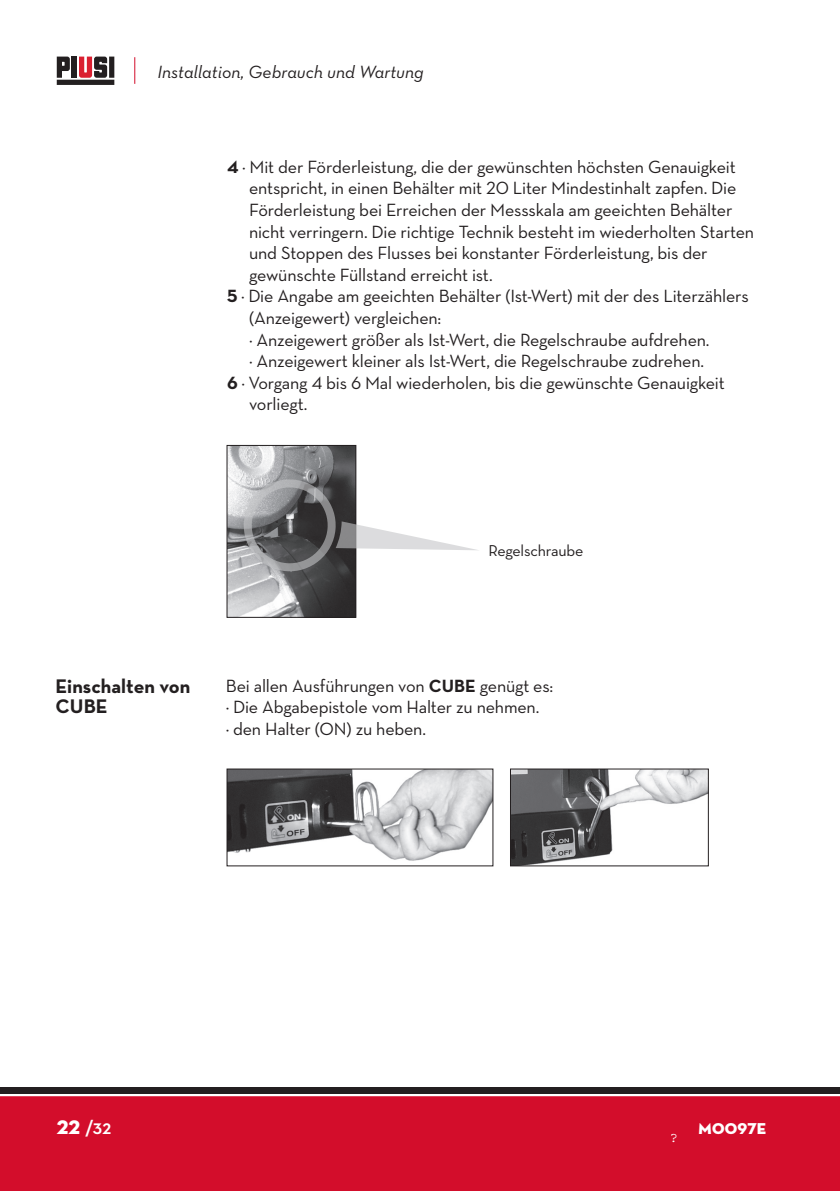
<style>
.page{position:relative;width:840px;height:1191px;background:#fff}
.page>*{position:absolute;margin:0;border:0;box-sizing:border-box;transform-origin:0 0}
.t1{font:700 20px/20px "Neutraface Text";color:#231f20}
.t2{font:700 20px "Neutraface Display";color:#fff}
.t3{font:18px/21.6px "Neutraface Text";letter-spacing:-.01em;color:#231f20}
.t4{font:18px "Neutraface Text Book Italic Alt";color:#231f20}
.t5{font:16px "Neutraface Text";letter-spacing:-.01em;color:#231f20}
.t6{font:16px "Neutraface Display Titling";letter-spacing:.01em;color:#fff}
.t7{font:14px "Courier";color:#fff}
.s1{font-weight:700}
.s2{font-family:"Neutraface Display Titling";font-weight:400}
</style>
<div class="page">
<div style="left:0;top:1096px;width:839px;height:95px;background:#d30d2b"></div>
<div style="left:0;top:1087px;width:839px;height:6px;background:#231f20"></div>
<svg style="left:134px;top:57px;width:1px;height:27px"></svg>
<svg style="left:57px;top:57px;width:57px;height:28px"></svg>
<div style="left:72px;top:57px;width:5px;height:21px;background:#231f20"></div>
<img style="left:229px;top:770px;width:262px;height:91px">
<div style="left:227px;top:768px;width:266px;height:98px;border:1px solid #231f20"></div>
<img style="left:512px;top:770px;width:194px;height:94px">
<div style="left:510px;top:768px;width:198px;height:98px;border:1px solid #231f20"></div>
<img style="left:229px;top:447px;width:125px;height:168px">
<div style="left:227px;top:445px;width:129px;height:172px;border:1px solid #231f20"></div>
<svg style="left:238px;top:473px;width:240px;height:103px"></svg>
<p class="t4" style="left:157px;top:60px;width:267px">Installation, Gebrauch und Wartung</p>
<p class="t3" style="left:249px;top:156px;width:506px;text-indent:-22px"><span class="s1">4</span> ¦ Mit der Förderleistung, die der gewünschten höchsten Genauigkeit entspricht, in einen Behälter mit 20 Liter Mindestinhalt zapfen. Die Förderleistung bei Erreichen der Messskala am geeichten Behälter nicht verringern. Die richtige Technik besteht im wiederholten Starten und Stoppen des Flusses bei konstanter Förderleistung, bis der gewünschte Füllstand erreicht ist.</p>
<p class="t3" style="left:249px;top:285px;width:501px;text-indent:-22px"><span class="s1">5</span> ¦ Die Angabe am geeichten Behälter (Ist-Wert) mit der des Literzählers (Anzeigewert) vergleichen:</p>
<p class="t3" style="left:249px;top:328px;width:462px">¦ Anzeigewert größer als Ist-Wert, die Regelschraube aufdrehen.</p>
<p class="t3" style="left:249px;top:350px;width:456px">¦ Anzeigewert kleiner als Ist-Wert, die Regelschraube zudrehen.</p>
<p class="t3" style="left:249px;top:372px;width:477px;text-indent:-22px"><span class="s1">6</span> ¦ Vorgang 4 bis 6 Mal wiederholen, bis die gewünschte Genauigkeit vorliegt.</p>
<p class="t5" style="left:488px;top:541px;width:97px">Regelschraube</p>
<p class="t1" style="left:56px;top:676px;width:136px">Einschalten von<br>CUBE</p>
<p class="t3" style="left:226px;top:674px;width:329px">Bei allen Ausführungen von <span class="s1">CUBE</span> genügt es:</p>
<p class="t3" style="left:226px;top:696px;width:315px">¦ Die Abgabepistole vom Halter zu nehmen.</p>
<p class="t3" style="left:226px;top:718px;width:201px">¦ den Halter (ON) zu heben.</p>
<p class="t2" style="left:57px;top:1116px;width:56px"><span class="s2">22</span> /32</p>
<p class="t6" style="left:698px;top:1118px;width:69px">M0097E</p>
<p class="t7" style="left:669px;top:1129px;width:10px">?</p>
</div>
